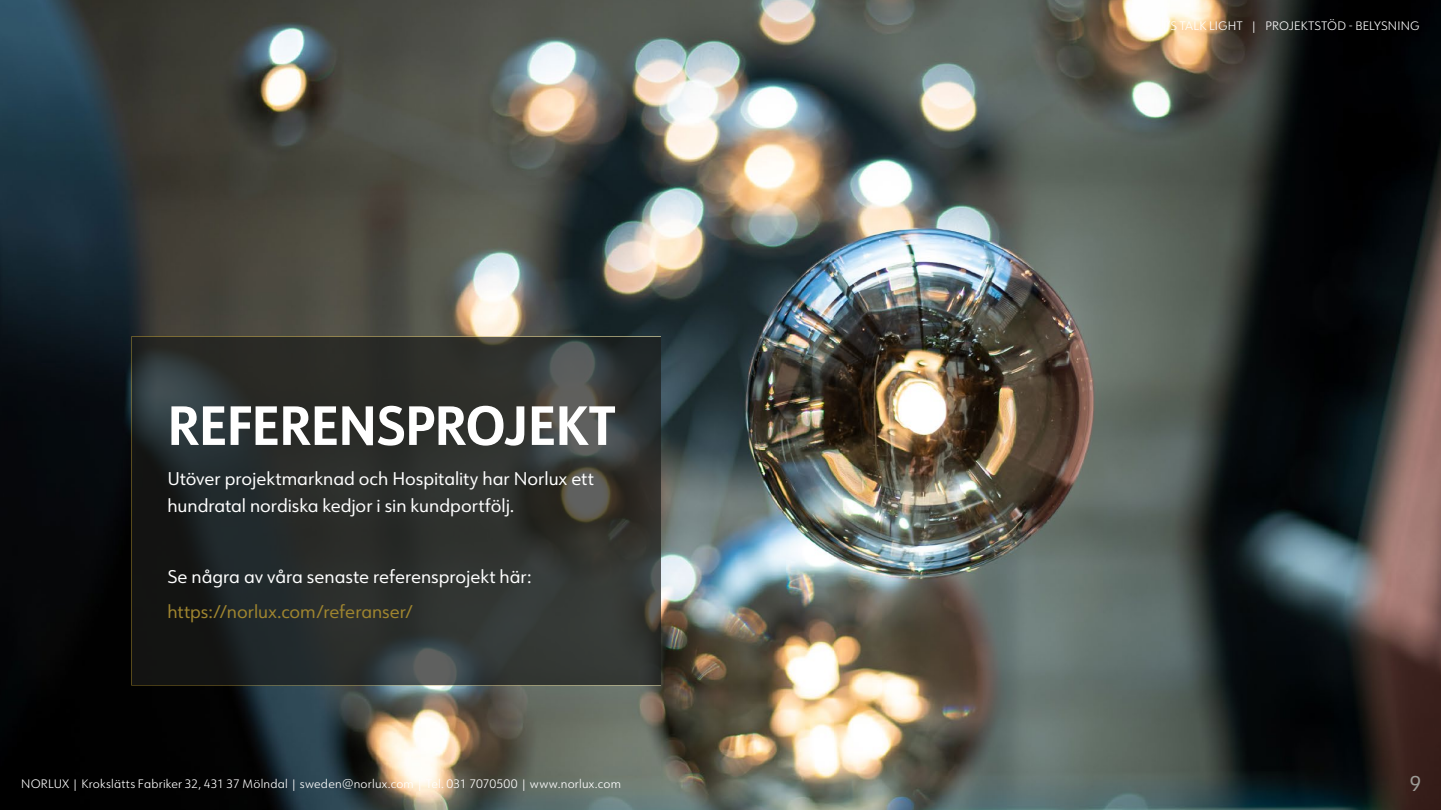
<style>
.page{position:relative;width:1441px;height:810px;background:#fff}
.page>*{position:absolute;margin:0;border:0;box-sizing:border-box;transform-origin:0 0}
.t1{font:700 54px "URW Form Semi Cond";letter-spacing:-.015em;color:#fff}
.t2{font:21px "URW Form Semi Cond";color:#9d9d98}
.t3{font:18px/27px "URW Form";letter-spacing:-.005em;color:#fff}
.t4{font:18px "URW Form";color:#9f852f}
.t5{font:300 12px "URW Form";letter-spacing:.015em;color:#fff}
</style>
<div class="page">
<img style="left:0;top:0;width:1440px;height:810px">
<svg style="left:131px;top:336px;width:530px;height:350px;background:#2d302e"></svg>
<h1 class="t1" style="left:167px;top:388px;width:449px">REFERENSPROJEKT</h1>
<p class="t3" style="left:167px;top:464px;width:428px">Utöver projektmarknad och Hospitality har Norlux ett hundratal nordiska kedjor i sin kundportfölj.</p>
<p class="t3" style="left:167px;top:562px;width:365px">Se några av våra senaste referensprojekt här:</p>
<p class="t4" style="left:167px;top:600px;width:248px">https://norlux.com/referanser/</p>
<p class="t5" style="left:1148px;top:18px;width:272px">LET’S TALK LIGHT | PROJEKTSTÖD - BELYSNING</p>
<p class="t5" style="left:21px;top:775px;width:601px">NORLUX | Krokslätts Fabriker 32, 431 37 Mölndal | sweden@norlux.com | Tel. 031 7070500 | www.norlux.com</p>
<p class="t2" style="left:1409px;top:769px;width:13px">9</p>
</div>
